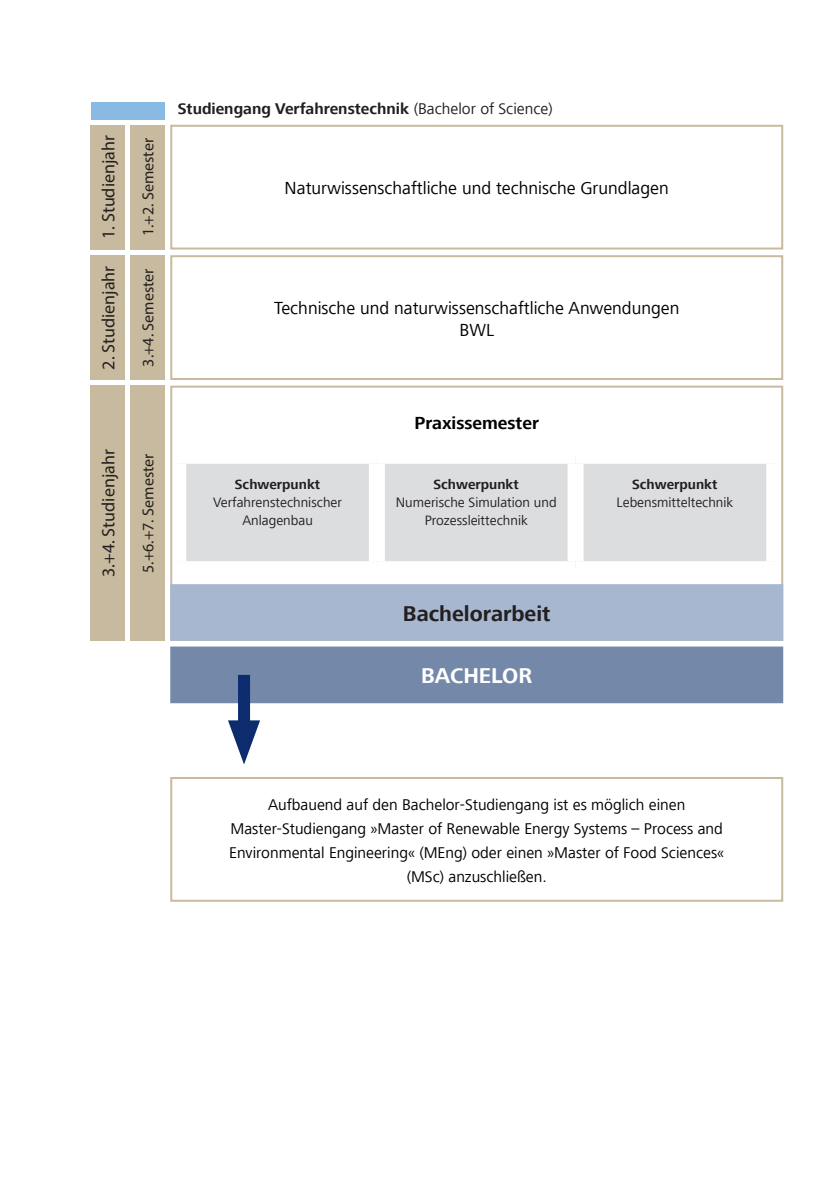
<style>
.page{position:relative;width:840px;height:1191px;background:#fff}
.page>*{position:absolute;margin:0;border:0;box-sizing:border-box;transform-origin:0 0}
.t1{font:700 22px "HAW Frutiger Next";color:#231f20}
.t2{font:700 22px "HAW Frutiger Next";color:#fff}
.t3{font:18px/22px "HAW Frutiger Next";color:#000;text-align:center}
.t4{font:18px "Myriad Pro";color:#231f20}
.t5{font:700 18px "HAW Frutiger Next";color:#000}
.t6{font:16px/24px "HAW Frutiger Next";color:#000;text-align:center}
.t7{font:700 16px "HAW Frutiger Next";color:#231f20}
.t8{font:16px "Myriad Pro";color:#231f20}
.t9{font:14px/18px "HAW Frutiger Next";color:#231f20;text-align:center}
.t10{font:700 14px "HAW Frutiger Next";color:#231f20}
.s1{font-weight:400}
</style>
<div class="page">
<div style="left:91px;top:102px;width:73px;height:17px;background:#89bae4"></div>
<div style="left:130px;top:125px;width:34px;height:124px;background:#c8ba9e"></div>
<div style="left:130px;top:255px;width:34px;height:125px;background:#c8ba9e"></div>
<div style="left:130px;top:386px;width:34px;height:255px;background:#c8ba9e"></div>
<div style="left:91px;top:125px;width:34px;height:124px;background:#c8ba9e"></div>
<div style="left:91px;top:386px;width:34px;height:255px;background:#c8ba9e"></div>
<div style="left:91px;top:255px;width:34px;height:125px;background:#c8ba9e"></div>
<div style="left:186px;top:464px;width:579px;height:97px;background:#dcdddf"></div>
<div style="left:369px;top:464px;width:16px;height:97px;background:#fff"></div>
<div style="left:567px;top:464px;width:16px;height:97px;background:#fff"></div>
<div style="left:170px;top:125px;width:612px;height:124px;border:2px solid #c8ba9e"></div>
<div style="left:170px;top:777px;width:612px;height:124px;border:2px solid #c8ba9e"></div>
<div style="left:171px;top:647px;width:610px;height:55px;background:#7488a9"></div>
<div style="left:170px;top:646px;width:612px;height:57px;border:2px solid #7488a9"></div>
<div style="left:171px;top:585px;width:610px;height:55px;background:#a7b7d0"></div>
<div style="left:170px;top:584px;width:612px;height:57px;border:2px solid #a7b7d0"></div>
<div style="left:170px;top:255px;width:612px;height:125px;border:2px solid #c8ba9e"></div>
<div style="left:238px;top:675px;width:12px;height:64px;background:#0d2c6e"></div>
<svg style="left:228px;top:720px;width:32px;height:44px"></svg>
<p class="t4" style="left:97px;top:239px;width:105px;rotate:-90deg">1. Studienjahr</p>
<p class="t4" style="left:97px;top:369px;width:105px;rotate:-90deg">2. Studienjahr</p>
<p class="t8" style="left:138px;top:236px;width:100px;rotate:-90deg">1.+2. Semester</p>
<p class="t8" style="left:138px;top:367px;width:100px;rotate:-90deg">3.+4. Semester</p>
<p class="t4" style="left:97px;top:577px;width:129px;rotate:-90deg">3.+4. Studienjahr</p>
<p class="t8" style="left:138px;top:573px;width:121px;rotate:-90deg">5.+6.+7. Semester</p>
<p class="t7" style="left:178px;top:100px;width:376px">Studiengang Verfahrenstechnik <span class="s1">(Bachelor of Science)</span></p>
<p class="t3" style="left:284px;top:177px;width:385px">Naturwissenschaftliche und technische Grundlagen</p>
<p class="t3" style="left:274px;top:297px;width:406px">Technische und naturwissenschaftliche Anwendungen<br>BWL</p>
<p class="t10" style="left:235px;top:477px;width:87px">Schwerpunkt</p>
<p class="t9" style="left:213px;top:494px;width:130px">Verfahrenstechnischer<br>Anlagenbau</p>
<p class="t5" style="left:414px;top:413px;width:126px">Praxissemester</p>
<p class="t10" style="left:433px;top:477px;width:87px">Schwerpunkt</p>
<p class="t9" style="left:395px;top:494px;width:162px">Numerische Simulation und<br>Prozessleittechnik</p>
<h1 class="t1" style="left:402px;top:601px;width:149px">Bachelorarbeit</h1>
<h1 class="t2" style="left:421px;top:664px;width:113px">BACHELOR</h1>
<p class="t10" style="left:632px;top:477px;width:87px">Schwerpunkt</p>
<p class="t9" style="left:616px;top:494px;width:118px">Lebensmitteltechnik</p>
<p class="t6" style="left:229px;top:792px;width:496px">Aufbauend auf den Bachelor-Studiengang ist es möglich einen Master-Studiengang »Master of Renewable Energy Systems – Process and Environmental Engineering« (MEng) oder einen »Master of Food Sciences« (MSc) anzuschließen.</p>
</div>
